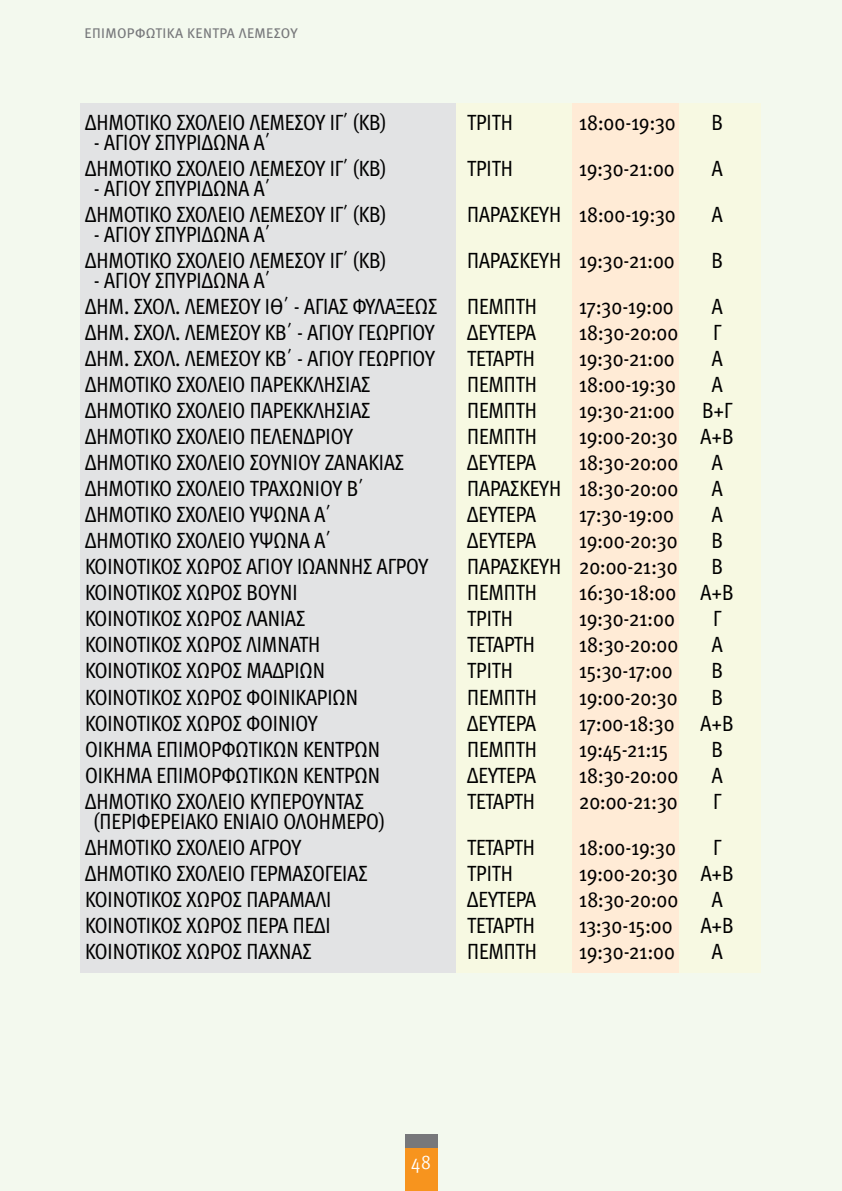
<style>
.page{position:relative;width:842px;height:1191px;background:#f3f9ee}
.page>*{position:absolute;margin:0;border:0;box-sizing:border-box;transform-origin:0 0}
.t1{font:22px/26px "Meta Cond Pro";color:#000}
.t2{font:20px "Meta Cond Pro";color:#fff}
.t3{font:14px "Meta Pro";letter-spacing:.025em;color:#77787b}
</style>
<div class="page">
<div style="left:405px;top:1140px;width:32px;height:51px;background:#f7941e"></div>
<div style="left:405px;top:1134px;width:32px;height:14px;background:#77787b"></div>
<div style="left:456px;top:103px;width:116px;height:869px;background:#f7f9e2"></div>
<div style="left:81px;top:103px;width:375px;height:869px;background:#e2e3e4"></div>
<div style="left:679px;top:103px;width:82px;height:869px;background:#f7f9e2"></div>
<div style="left:572px;top:103px;width:107px;height:869px;background:#ffebd6"></div>
<p class="t3" style="left:85px;top:24px;width:215px">ΕΠΙΜΟΡΦΩΤΙΚΑ ΚΕΝΤΡΑ ΛΕΜΕΣΟΥ</p>
<p class="t1" style="left:85px;top:110px;width:303px">ΔΗΜΟΤΙΚΟ ΣΧΟΛΕΙΟ ΛΕΜΕΣΟΥ ΙΓ΄ (ΚΒ)</p>
<p class="t1" style="left:467px;top:110px;width:47px">ΤΡΙΤΗ</p>
<p class="t1" style="left:579px;top:110px;width:98px">18:00-19:30</p>
<p class="t1" style="left:711px;top:110px;width:13px">Β</p>
<p class="t1" style="left:85px;top:130px;width:303px;text-indent:9px">- ΑΓΙΟΥ ΣΠΥΡΙΔΩΝΑ Α΄<br>ΔΗΜΟΤΙΚΟ ΣΧΟΛΕΙΟ ΛΕΜΕΣΟΥ ΙΓ΄ (ΚΒ)</p>
<p class="t1" style="left:467px;top:156px;width:47px">ΤΡΙΤΗ</p>
<p class="t1" style="left:579px;top:156px;width:97px">19:30-21:00</p>
<p class="t1" style="left:712px;top:156px;width:12px">Α</p>
<p class="t1" style="left:85px;top:176px;width:303px;text-indent:9px">- ΑΓΙΟΥ ΣΠΥΡΙΔΩΝΑ Α΄<br>ΔΗΜΟΤΙΚΟ ΣΧΟΛΕΙΟ ΛΕΜΕΣΟΥ ΙΓ΄ (ΚΒ)</p>
<p class="t1" style="left:467px;top:202px;width:210px">ΠΑΡΑΣΚΕΥΗ 18:00-19:30</p>
<p class="t1" style="left:712px;top:202px;width:12px">Α</p>
<p class="t1" style="left:85px;top:222px;width:303px;text-indent:9px">- ΑΓΙΟΥ ΣΠΥΡΙΔΩΝΑ Α΄<br>ΔΗΜΟΤΙΚΟ ΣΧΟΛΕΙΟ ΛΕΜΕΣΟΥ ΙΓ΄ (ΚΒ)</p>
<p class="t1" style="left:467px;top:248px;width:209px">ΠΑΡΑΣΚΕΥΗ 19:30-21:00</p>
<p class="t1" style="left:711px;top:248px;width:13px">Β</p>
<p class="t1" style="left:85px;top:268px;width:354px;text-indent:9px">- ΑΓΙΟΥ ΣΠΥΡΙΔΩΝΑ Α΄<br>ΔΗΜ. ΣΧΟΛ. ΛΕΜΕΣΟΥ ΙΘ΄ - ΑΓΙΑΣ ΦΥΛΑΞΕΩΣ</p>
<p class="t1" style="left:467px;top:294px;width:71px">ΠΕΜΠΤΗ</p>
<p class="t1" style="left:579px;top:294px;width:96px">17:30-19:00</p>
<p class="t1" style="left:712px;top:294px;width:12px">Α</p>
<p class="t1" style="left:85px;top:320px;width:351px">ΔΗΜ. ΣΧΟΛ. ΛΕΜΕΣΟΥ ΚΒ΄ - ΑΓΙΟΥ ΓΕΩΡΓΙΟΥ</p>
<p class="t1" style="left:467px;top:320px;width:70px">ΔΕΥΤΕΡΑ</p>
<p class="t1" style="left:579px;top:320px;width:101px">18:30-20:00</p>
<p class="t1" style="left:713px;top:320px;width:10px">Γ</p>
<p class="t1" style="left:85px;top:346px;width:351px">ΔΗΜ. ΣΧΟΛ. ΛΕΜΕΣΟΥ ΚΒ΄ - ΑΓΙΟΥ ΓΕΩΡΓΙΟΥ</p>
<p class="t1" style="left:467px;top:346px;width:69px">ΤΕΤΑΡΤΗ</p>
<p class="t1" style="left:579px;top:346px;width:97px">19:30-21:00</p>
<p class="t1" style="left:712px;top:346px;width:12px">Α</p>
<p class="t1" style="left:85px;top:372px;width:287px">ΔΗΜΟΤΙΚΟ ΣΧΟΛΕΙΟ ΠΑΡΕΚΚΛΗΣΙΑΣ</p>
<p class="t1" style="left:467px;top:372px;width:71px">ΠΕΜΠΤΗ</p>
<p class="t1" style="left:579px;top:372px;width:98px">18:00-19:30</p>
<p class="t1" style="left:712px;top:372px;width:12px">Α</p>
<p class="t1" style="left:85px;top:398px;width:287px">ΔΗΜΟΤΙΚΟ ΣΧΟΛΕΙΟ ΠΑΡΕΚΚΛΗΣΙΑΣ</p>
<p class="t1" style="left:467px;top:398px;width:71px">ΠΕΜΠΤΗ</p>
<p class="t1" style="left:579px;top:398px;width:155px">19:30-21:00 Β+Γ</p>
<p class="t1" style="left:85px;top:424px;width:269px">ΔΗΜΟΤΙΚΟ ΣΧΟΛΕΙΟ ΠΕΛΕΝΔΡΙΟΥ</p>
<p class="t1" style="left:467px;top:424px;width:71px">ΠΕΜΠΤΗ</p>
<p class="t1" style="left:579px;top:424px;width:156px">19:00-20:30 Α+Β</p>
<p class="t1" style="left:85px;top:450px;width:320px">ΔΗΜΟΤΙΚΟ ΣΧΟΛΕΙΟ ΣΟΥΝΙΟΥ ΖΑΝΑΚΙΑΣ</p>
<p class="t1" style="left:467px;top:450px;width:70px">ΔΕΥΤΕΡΑ</p>
<p class="t1" style="left:579px;top:450px;width:101px">18:30-20:00</p>
<p class="t1" style="left:712px;top:450px;width:12px">Α</p>
<p class="t1" style="left:85px;top:476px;width:281px">ΔΗΜΟΤΙΚΟ ΣΧΟΛΕΙΟ ΤΡΑΧΩΝΙΟΥ Β΄</p>
<p class="t1" style="left:467px;top:476px;width:213px">ΠΑΡΑΣΚΕΥΗ 18:30-20:00</p>
<p class="t1" style="left:712px;top:476px;width:12px">Α</p>
<p class="t1" style="left:85px;top:502px;width:248px">ΔΗΜΟΤΙΚΟ ΣΧΟΛΕΙΟ ΥΨΩΝΑ Α΄</p>
<p class="t1" style="left:467px;top:502px;width:70px">ΔΕΥΤΕΡΑ</p>
<p class="t1" style="left:579px;top:502px;width:96px">17:30-19:00</p>
<p class="t1" style="left:712px;top:502px;width:12px">Α</p>
<p class="t1" style="left:85px;top:528px;width:248px">ΔΗΜΟΤΙΚΟ ΣΧΟΛΕΙΟ ΥΨΩΝΑ Α΄</p>
<p class="t1" style="left:467px;top:528px;width:70px">ΔΕΥΤΕΡΑ</p>
<p class="t1" style="left:579px;top:528px;width:100px">19:00-20:30</p>
<p class="t1" style="left:711px;top:528px;width:13px">Β</p>
<p class="t1" style="left:85px;top:554px;width:345px">ΚΟΙΝΟΤΙΚΟΣ ΧΩΡΟΣ ΑΓΙΟΥ ΙΩΑΝΝΗΣ ΑΓΡΟΥ</p>
<p class="t1" style="left:467px;top:554px;width:212px">ΠΑΡΑΣΚΕΥΗ 20:00-21:30</p>
<p class="t1" style="left:711px;top:554px;width:13px">Β</p>
<p class="t1" style="left:85px;top:580px;width:214px">ΚΟΙΝΟΤΙΚΟΣ ΧΩΡΟΣ ΒΟΥΝΙ</p>
<p class="t1" style="left:467px;top:580px;width:71px">ΠΕΜΠΤΗ</p>
<p class="t1" style="left:579px;top:580px;width:156px">16:30-18:00 Α+Β</p>
<p class="t1" style="left:85px;top:606px;width:222px">ΚΟΙΝΟΤΙΚΟΣ ΧΩΡΟΣ ΛΑΝΙΑΣ</p>
<p class="t1" style="left:467px;top:606px;width:47px">ΤΡΙΤΗ</p>
<p class="t1" style="left:579px;top:606px;width:97px">19:30-21:00</p>
<p class="t1" style="left:713px;top:606px;width:10px">Γ</p>
<p class="t1" style="left:85px;top:632px;width:237px">ΚΟΙΝΟΤΙΚΟΣ ΧΩΡΟΣ ΛΙΜΝΑΤΗ</p>
<p class="t1" style="left:467px;top:632px;width:69px">ΤΕΤΑΡΤΗ</p>
<p class="t1" style="left:579px;top:632px;width:101px">18:30-20:00</p>
<p class="t1" style="left:712px;top:632px;width:12px">Α</p>
<p class="t1" style="left:85px;top:658px;width:242px">ΚΟΙΝΟΤΙΚΟΣ ΧΩΡΟΣ ΜΑΔΡΙΩΝ</p>
<p class="t1" style="left:467px;top:658px;width:47px">ΤΡΙΤΗ</p>
<p class="t1" style="left:579px;top:658px;width:95px">15:30-17:00</p>
<p class="t1" style="left:711px;top:658px;width:13px">Β</p>
<p class="t1" style="left:85px;top:684px;width:274px">ΚΟΙΝΟΤΙΚΟΣ ΧΩΡΟΣ ΦΟΙΝΙΚΑΡΙΩΝ</p>
<p class="t1" style="left:467px;top:684px;width:71px">ΠΕΜΠΤΗ</p>
<p class="t1" style="left:579px;top:684px;width:100px">19:00-20:30</p>
<p class="t1" style="left:711px;top:684px;width:13px">Β</p>
<p class="t1" style="left:85px;top:710px;width:234px">ΚΟΙΝΟΤΙΚΟΣ ΧΩΡΟΣ ΦΟΙΝΙΟΥ</p>
<p class="t1" style="left:467px;top:710px;width:70px">ΔΕΥΤΕΡΑ</p>
<p class="t1" style="left:579px;top:710px;width:156px">17:00-18:30 Α+Β</p>
<p class="t1" style="left:85px;top:736px;width:297px">ΟΙΚΗΜΑ ΕΠΙΜΟΡΦΩΤΙΚΩΝ ΚΕΝΤΡΩΝ</p>
<p class="t1" style="left:467px;top:736px;width:71px">ΠΕΜΠΤΗ</p>
<p class="t1" style="left:579px;top:736px;width:91px">19:45-21:15</p>
<p class="t1" style="left:711px;top:736px;width:13px">Β</p>
<p class="t1" style="left:85px;top:762px;width:297px">ΟΙΚΗΜΑ ΕΠΙΜΟΡΦΩΤΙΚΩΝ ΚΕΝΤΡΩΝ</p>
<p class="t1" style="left:467px;top:762px;width:70px">ΔΕΥΤΕΡΑ</p>
<p class="t1" style="left:579px;top:762px;width:101px">18:30-20:00</p>
<p class="t1" style="left:712px;top:762px;width:12px">Α</p>
<p class="t1" style="left:85px;top:788px;width:280px">ΔΗΜΟΤΙΚΟ ΣΧΟΛΕΙΟ ΚΥΠΕΡΟΥΝΤΑΣ</p>
<p class="t1" style="left:467px;top:788px;width:69px">ΤΕΤΑΡΤΗ</p>
<p class="t1" style="left:579px;top:788px;width:100px">20:00-21:30</p>
<p class="t1" style="left:713px;top:788px;width:10px">Γ</p>
<p class="t1" style="left:85px;top:808px;width:301px;text-indent:9px">(ΠΕΡΙΦΕΡΕΙΑΚΟ ΕΝΙΑΙΟ ΟΛΟΗΜΕΡΟ)<br>ΔΗΜΟΤΙΚΟ ΣΧΟΛΕΙΟ ΑΓΡΟΥ</p>
<p class="t1" style="left:467px;top:834px;width:69px">ΤΕΤΑΡΤΗ</p>
<p class="t1" style="left:579px;top:834px;width:98px">18:00-19:30</p>
<p class="t1" style="left:713px;top:834px;width:10px">Γ</p>
<p class="t1" style="left:85px;top:860px;width:284px">ΔΗΜΟΤΙΚΟ ΣΧΟΛΕΙΟ ΓΕΡΜΑΣΟΓΕΙΑΣ</p>
<p class="t1" style="left:467px;top:860px;width:47px">ΤΡΙΤΗ</p>
<p class="t1" style="left:579px;top:860px;width:156px">19:00-20:30 Α+Β</p>
<p class="t1" style="left:85px;top:886px;width:248px">ΚΟΙΝΟΤΙΚΟΣ ΧΩΡΟΣ ΠΑΡΑΜΑΛΙ</p>
<p class="t1" style="left:467px;top:886px;width:70px">ΔΕΥΤΕΡΑ</p>
<p class="t1" style="left:579px;top:886px;width:101px">18:30-20:00</p>
<p class="t1" style="left:712px;top:886px;width:12px">Α</p>
<p class="t1" style="left:85px;top:912px;width:247px">ΚΟΙΝΟΤΙΚΟΣ ΧΩΡΟΣ ΠΕΡΑ ΠΕΔΙ</p>
<p class="t1" style="left:467px;top:912px;width:69px">ΤΕΤΑΡΤΗ</p>
<p class="t1" style="left:579px;top:912px;width:95px">13:30-15:00</p>
<p class="t1" style="left:701px;top:912px;width:35px">Α+Β</p>
<p class="t1" style="left:85px;top:938px;width:228px">ΚΟΙΝΟΤΙΚΟΣ ΧΩΡΟΣ ΠΑΧΝΑΣ</p>
<p class="t1" style="left:467px;top:938px;width:71px">ΠΕΜΠΤΗ</p>
<p class="t1" style="left:579px;top:938px;width:97px">19:30-21:00</p>
<p class="t1" style="left:712px;top:938px;width:12px">Α</p>
<p class="t2" style="left:411px;top:1148px;width:21px">48</p>
</div>
